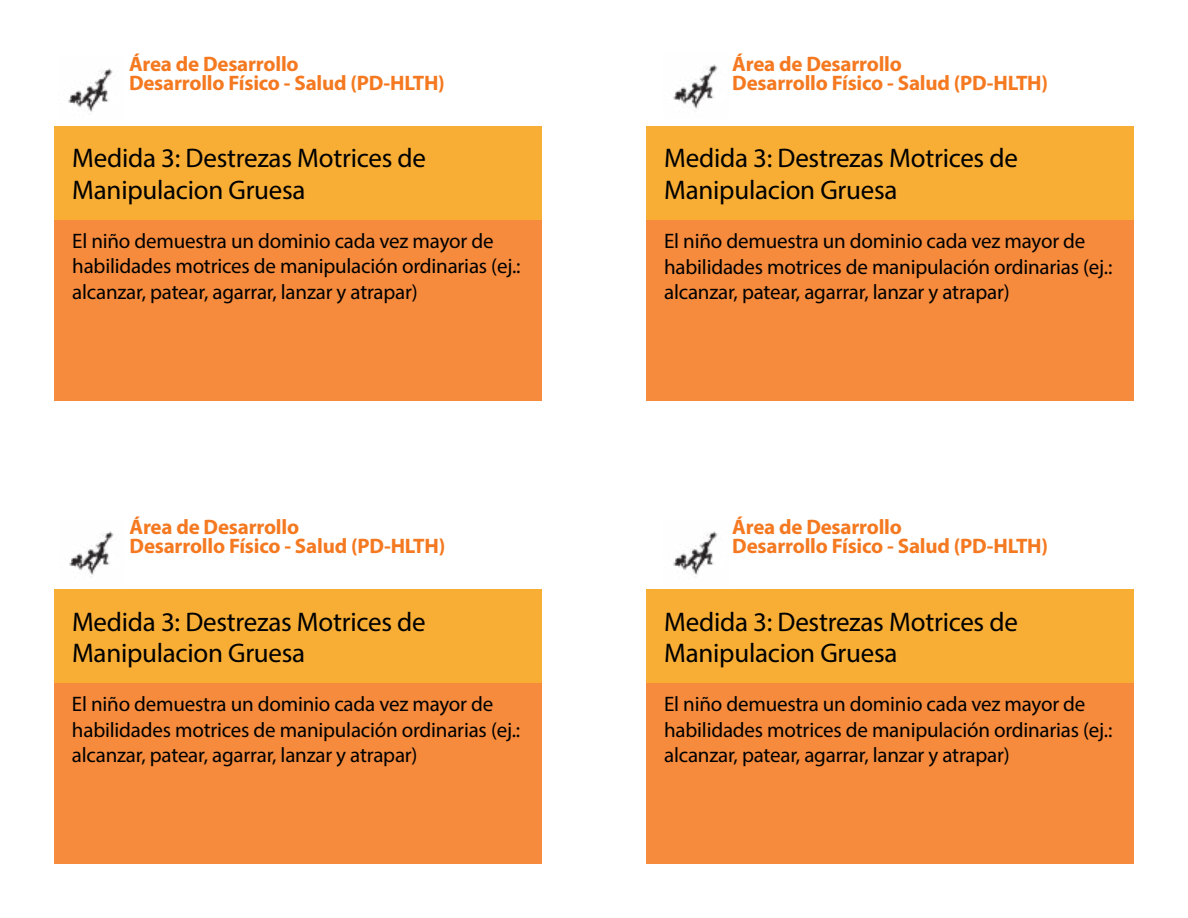
<style>
.page{position:relative;width:1188px;height:918px;background:#fff}
.page>*{position:absolute;margin:0;border:0;box-sizing:border-box;transform-origin:0 0}
.Measure{font:27px/31.5px "Myriad Pro";letter-spacing:-.01em;color:#000}
.Measure_description{font:21px/25.5px "Myriad Pro";letter-spacing:-.01em;color:#000}
.t1{font:700 21px/19.5px "Myriad Pro";letter-spacing:-.01em;color:#f47920}
</style>
<div class="page">
<img style="left:673px;top:64px;width:45px;height:47px">
<img style="left:68px;top:68px;width:45px;height:46px">
<img style="left:673px;top:531px;width:45px;height:46px">
<img style="left:69px;top:531px;width:45px;height:46px">
<div style="left:54px;top:214px;width:488px;height:187px;background:#f68b3d"></div>
<div style="left:646px;top:214px;width:488px;height:187px;background:#f68b3d"></div>
<div style="left:54px;top:677px;width:488px;height:187px;background:#f68b3d"></div>
<div style="left:646px;top:677px;width:488px;height:187px;background:#f68b3d"></div>
<div style="left:54px;top:126px;width:488px;height:94px;background:#f8ae35"></div>
<div style="left:646px;top:126px;width:488px;height:94px;background:#f8ae35"></div>
<div style="left:54px;top:590px;width:488px;height:93px;background:#f8ae35"></div>
<div style="left:646px;top:590px;width:488px;height:93px;background:#f8ae35"></div>
<p class="t1" style="left:129px;top:53px;width:317px">Área de Desarrollo<br>Desarrollo Físico - Salud (PD-HLTH)</p>
<p class="t1" style="left:732px;top:53px;width:317px">Área de Desarrollo<br>Desarrollo Físico - Salud (PD-HLTH)</p>
<p class="Measure" style="left:72px;top:142px;width:355px">Medida 3: Destrezas Motrices de<br>Manipulacion Gruesa</p>
<p class="Measure" style="left:664px;top:142px;width:355px">Medida 3: Destrezas Motrices de<br>Manipulacion Gruesa</p>
<p class="Measure_description" style="left:72px;top:228px;width:450px">El niño demuestra un dominio cada vez mayor de habilidades motrices de manipulación ordinarias (ej.: alcanzar, patear, agarrar, lanzar y atrapar)</p>
<p class="Measure_description" style="left:664px;top:228px;width:450px">El niño demuestra un dominio cada vez mayor de habilidades motrices de manipulación ordinarias (ej.: alcanzar, patear, agarrar, lanzar y atrapar)</p>
<p class="t1" style="left:130px;top:516px;width:317px">Área de Desarrollo<br>Desarrollo Físico - Salud (PD-HLTH)</p>
<p class="t1" style="left:732px;top:516px;width:317px">Área de Desarrollo<br>Desarrollo Físico - Salud (PD-HLTH)</p>
<p class="Measure" style="left:72px;top:605px;width:355px">Medida 3: Destrezas Motrices de<br>Manipulacion Gruesa</p>
<p class="Measure" style="left:664px;top:605px;width:355px">Medida 3: Destrezas Motrices de<br>Manipulacion Gruesa</p>
<p class="Measure_description" style="left:72px;top:691px;width:450px">El niño demuestra un dominio cada vez mayor de habilidades motrices de manipulación ordinarias (ej.: alcanzar, patear, agarrar, lanzar y atrapar)</p>
<p class="Measure_description" style="left:664px;top:691px;width:450px">El niño demuestra un dominio cada vez mayor de habilidades motrices de manipulación ordinarias (ej.: alcanzar, patear, agarrar, lanzar y atrapar)</p>
</div>
